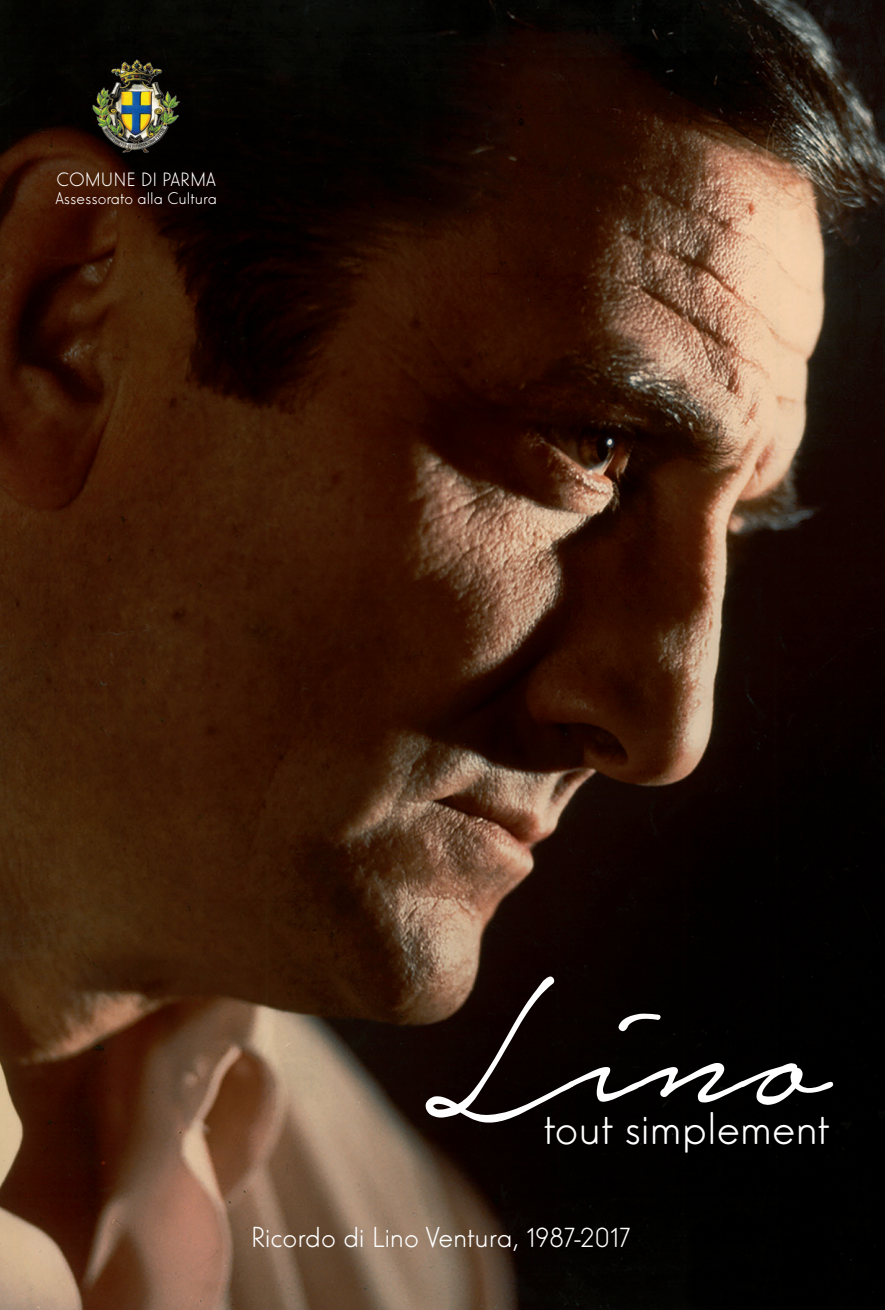
<style>
.page{position:relative;width:885px;height:1310px;background:#fff}
.page>*{position:absolute;margin:0;border:0;box-sizing:border-box;transform-origin:0 0}
.t1{font:225px "Notera Personal Use Only";color:#fff}
.t2{font:48px "Elegant Lux Mager";color:#fff}
.t3{font:30.3px "Elegant Lux Mager";color:#fff}
.t4{font:20.1px "Elegant Lux Mager";color:#fff}
.t5{font:17.7px "Elegant Lux Mager";color:#fff}
</style>
<div class="page">
<img style="left:0;top:0;width:884px;height:1310px">
<img style="left:93px;top:59px;width:87px;height:94px">
<p class="t4" style="left:56px;top:168px;width:161px">COMUNE DI PARMA</p>
<p class="t5" style="left:55px;top:188px;width:163px">Assessorato alla Cultura</p>
<p class="t1" style="left:425px;top:942px;width:405px">Lino</p>
<p class="t2" style="left:543px;top:1101px;width:287px">tout simplement</p>
<p class="t3" style="left:251px;top:1219px;width:381px">Ricordo di Lino Ventura, 1987-2017</p>
</div>
